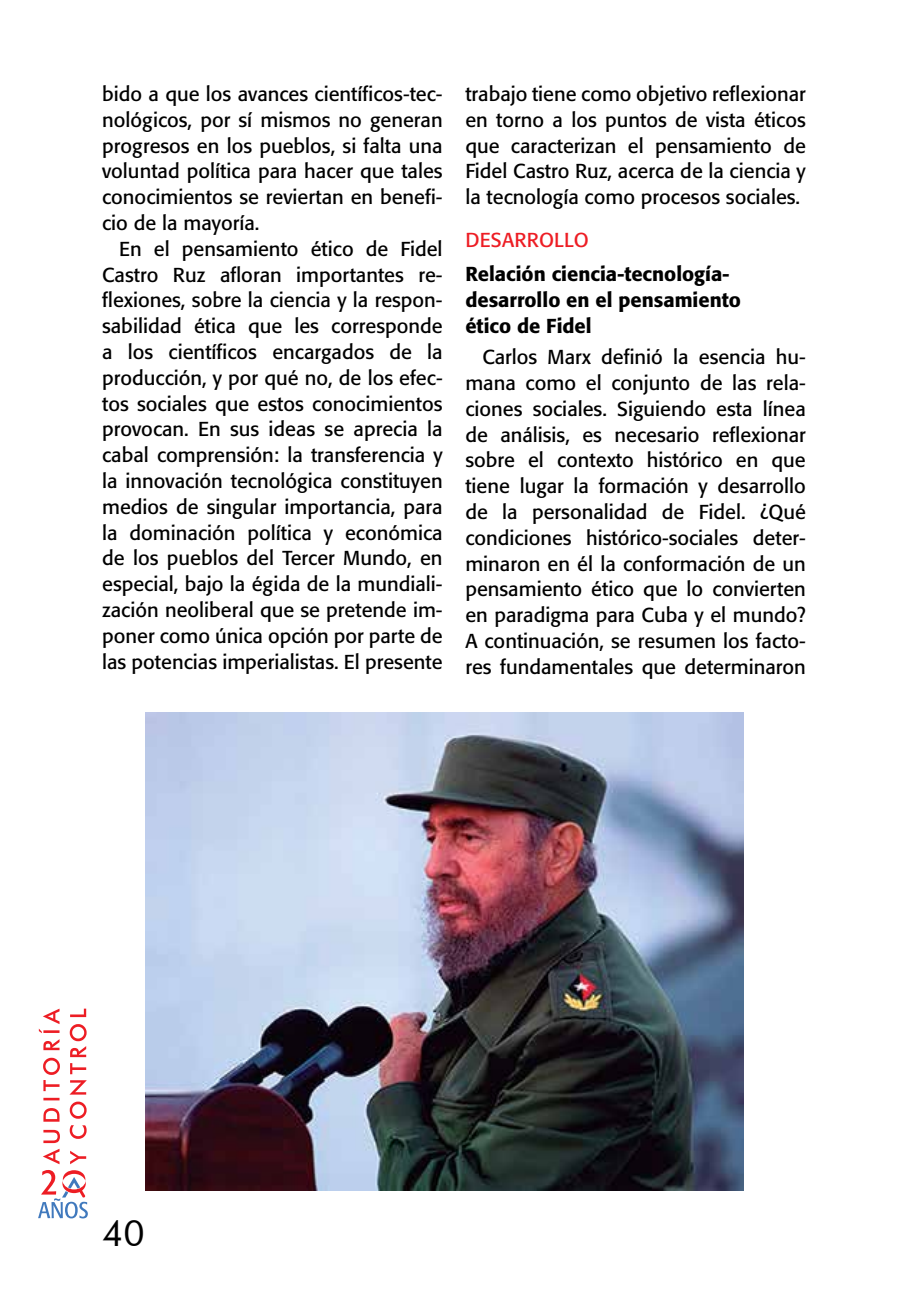
<style>
.page{position:relative;width:908px;height:1304px;background:#fff}
.page>*{position:absolute;margin:0;border:0;box-sizing:border-box;transform-origin:0 0}
.t1{font:36px "Futura BT";color:#000}
.t2{font:20px/25.8px "Formata";color:#000;text-align:justify}
.t3{font:500 20px/25.8px "Formata";color:#000}
.t4{font:20px "Formata";letter-spacing:.015em;color:#ed1d24}
</style>
<div class="page">
<svg style="left:39px;top:1009px;width:48px;height:155px"></svg>
<svg style="left:38px;top:1170px;width:50px;height:48px"></svg>
<img style="left:146px;top:713px;width:597px;height:478px">
<p class="t2" style="left:102px;top:81px;width:342px">bido a que los avances científicos-tec&shy;nológicos, por sí mismos no generan progresos en los pueblos, si falta una voluntad política para hacer que tales conocimientos se reviertan en benefi&shy;cio de la mayoría.</p>
<p class="t2" style="left:102px;top:236px;width:342px;text-indent:17px">En el pensamiento ético de Fidel Castro Ruz afloran importantes re&shy;flexiones, sobre la ciencia y la respon&shy;sabilidad ética que les corresponde a los científicos encargados de la producción, y por qué no, de los efec&shy;tos sociales que estos conocimientos provocan. En sus ideas se aprecia la cabal comprensión: la transferencia y la innovación tecnológica constituyen medios de singular importancia, para la dominación política y económica de los pueblos del Tercer Mundo, en especial, bajo la égida de la mundiali&shy;zación neoliberal que se pretende im&shy;poner como única opción por parte de las potencias imperialistas. El presente</p>
<p class="t2" style="left:465px;top:81px;width:342px">trabajo tiene como objetivo reflexionar en torno a los puntos de vista éticos que caracterizan el pensamiento de Fidel Castro Ruz, acerca de la ciencia y la tecnología como procesos sociales.</p>
<p class="t4" style="left:465px;top:228px;width:125px">DESARROLLO</p>
<p class="t3" style="left:465px;top:261px;width:277px">Relación ciencia-tecnología&shy;desarrollo en el pensamiento ético de Fidel</p>
<p class="t2" style="left:465px;top:344px;width:342px;text-indent:17px">Carlos Marx definió la esencia hu&shy;mana como el conjunto de las rela&shy;ciones sociales. Siguiendo esta línea de análisis, es necesario reflexionar sobre el contexto histórico en que tiene lugar la formación y desarrollo de la personalidad de Fidel. ¿Qué condiciones histórico-sociales deter&shy;minaron en él la conformación de un pensamiento ético que lo convierten en paradigma para Cuba y el mundo?<br>A continuación, se resumen los facto&shy;res fundamentales que determinaron</p>
<h1 class="t1" style="left:102px;top:1212px;width:44px">40</h1>
</div>
